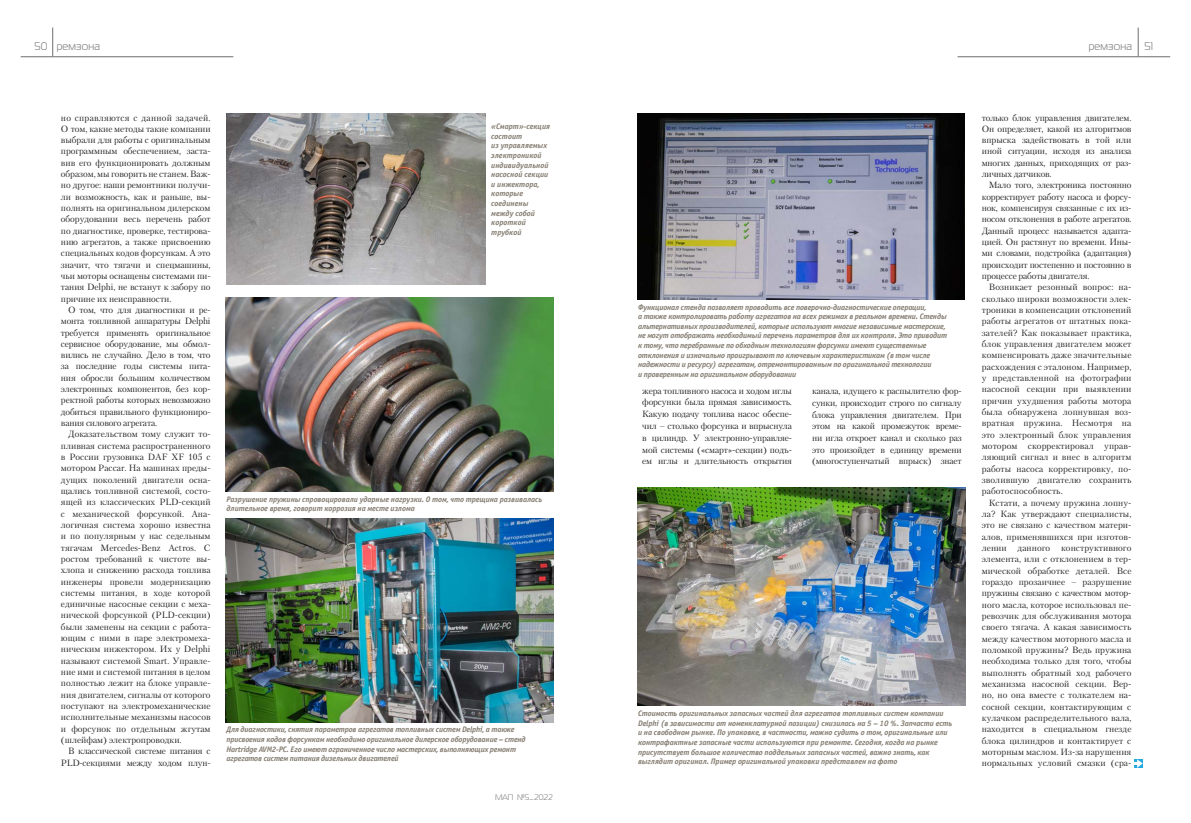
<style>
.page{position:relative;width:1191px;height:823px;background:#fff}
.page>*{position:absolute;margin:0;border:0;box-sizing:border-box;transform-origin:0 0}
.t1{font:11px "Magistral TT";letter-spacing:.025em;color:#6c6d70}
.text{font:9px/11.3px "Petersburg C";letter-spacing:-.02em;color:#231f20;text-align:justify}
.photo{font:italic 700 8px/9.6px "Officina Sans C";letter-spacing:-.02em;color:#847c70}
.photo-2{font:italic 700 8px/9.6px "Officina Sans C";color:#847c70}
.t2{font:8px "Magistral TT";color:#6c6d70}
</style>
<div class="page">
<hr style="left:21px;top:56px;width:212px;height:1px;background:#6c6d70">
<svg style="left:52px;top:27px;width:1px;height:29px"></svg>
<hr style="left:957px;top:56px;width:213px;height:1px;background:#6c6d70">
<svg style="left:1138px;top:27px;width:1px;height:29px"></svg>
<img style="left:226px;top:298px;width:327px;height:193px">
<img style="left:226px;top:518px;width:327px;height:204px">
<img style="left:226px;top:113px;width:259px;height:171px">
<img style="left:638px;top:113px;width:326px;height:187px">
<img style="left:637px;top:487px;width:328px;height:218px">
<svg style="left:1134px;top:759px;width:8px;height:8px"></svg>
<p class="t1" style="left:34px;top:40px;width:67px">50 ремзона</p>
<p class="t1" style="left:1088px;top:40px;width:66px">ремзона 51</p>
<p class="text" style="left:61px;top:111px;width:151px">но справляются с данной задачей.<br>О том, какие методы такие компании выбрали для работы с оригинальным программным обеспечением, заста&shy;вив его функционировать должным образом, мы говорить не станем. Важ&shy;но другое: наши ремонтники получи&shy;ли возможность, как и раньше, вы&shy;полнять на оригинальном дилерском оборудовании весь перечень работ по диагностике, проверке, тестирова&shy;нию агрегатов, а также присвоению специальных кодов форсункам. А это значит, что тягачи и спецмашины, чьи моторы оснащены системами пи&shy;тания Delphi, не встанут к забору по причине их неисправности.</p>
<p class="text" style="left:61px;top:304px;width:151px;text-indent:7px">О том, что для диагностики и ре&shy;монта топливной аппаратуры Delphi требуется применять оригинальное сервисное оборудование, мы обмол&shy;вились не случайно. Дело в том, что за последние годы системы пита&shy;ния обросли большим количеством электронных компонентов, без кор&shy;ректной работы которых невозможно добиться правильного функциониро&shy;вания силового агрегата.</p>
<p class="text" style="left:61px;top:428px;width:151px;text-indent:7px">Доказательством тому служит то&shy;пливная система распространенного в России грузовика DAF XF 105 с мотором Paccar. На машинах преды&shy;дущих поколений двигатели осна&shy;щались топливной системой, состо&shy;ящей из классических PLD-секций с механической форсункой. Ана&shy;логичная система хорошо известна и по популярным у нас седельным тягачам Mercedes-Benz Actros. С ростом требований к чистоте вы&shy;хлопа и снижению расхода топлива инженеры провели модернизацию системы питания, в ходе которой единичные насосные секции с меха&shy;нической форсункой (PLD-секции) были заменены на секции с работа&shy;ющим с ними в паре электромеха&shy;ническим инжектором. Их у Delphi называют системой Smart. Управле&shy;ние ими и системой питания в целом полностью лежит на блоке управле&shy;ния двигателем, сигналы от которого поступают на электромеханические исполнительные механизмы насосов и форсунок по отдельным жгутам (шлейфам) электропроводки.</p>
<p class="text" style="left:61px;top:744px;width:151px;text-align:right">В классической системе питания с<br>PLD-секциями между ходом плун-</p>
<p class="photo-2" style="left:491px;top:122px;width:60px">«Смарт»-секция состоит</p>
<p class="photo-2" style="left:491px;top:141px;width:59px">из управляемых электроникой индивидуальной насосной секции и инжектора, которые соединены между собой короткой трубкой</p>
<p class="photo" style="left:226px;top:494px;width:317px">Разрушение пружины спровоцировали ударные нагрузки. О том, что трещина развивалась длительное время, говорит коррозия на месте излома</p>
<p class="photo" style="left:226px;top:724px;width:301px">Для диагностики, снятия параметров агрегатов топливных систем Delphi, а также присвоения кодов форсункам необходимо оригинальное дилерское оборудование – стенд Hartridge AVM2-PC. Его имеют ограниченное число мастерских, выполняющих ремонт агрегатов систем питания дизельных двигателей</p>
<p class="t2" style="left:495px;top:792px;width:59px">МАП №5_2022</p>
<p class="photo" style="left:638px;top:302px;width:290px">Функционал стенда позволяет проводить все поверочно-диагностические операции,</p>
<p class="photo" style="left:638px;top:311px;width:311px">а также контролировать работу агрегатов на всех режимах в реальном времени. Стенды альтернативных производителей, которые используют многие независимые мастерские, не могут отображать необходимый перечень параметров для их контроля. Это приводит к тому, что перебранные по обходным технологиям форсунки имеют существенные отклонения и изначально проигрывают по ключевым характеристикам (в том числе надежности и ресурсу) агрегатам, отремонтированным по оригинальной технологии</p>
<p class="photo" style="left:638px;top:369px;width:160px">и проверенным на оригинальном оборудовании</p>
<p class="text" style="left:642px;top:384px;width:151px;line-height:11.8px">жера топливного насоса и ходом иглы форсунки была прямая зависимость.<br>Какую подачу топлива насос обеспе&shy;чил – столько форсунка и впрыснула в цилиндр. У электронно-управляе&shy;мой системы («смарт»-секции) подъ&shy;ем иглы и длительность открытия</p>
<p class="text" style="left:812px;top:385px;width:151px;line-height:11.6px">канала, идущего к распылителю фор&shy;сунки, происходит строго по сигналу блока управления двигателем. При этом на какой промежуток време&shy;ни игла откроет канал и сколько раз это произойдет в единицу времени (многоступенчатый впрыск) знает</p>
<p class="photo" style="left:638px;top:708px;width:316px">Стоимость оригинальных запасных частей для агрегатов топливных систем компании Delphi (в зависимости от номенклатурной позиции) снизилась на 5 – 10 %. Запчасти есть и на свободном рынке. По упаковке, в частности, можно судить о том, оригинальные или контрафактные запасные части используются при ремонте. Сегодня, когда на рынке присутствует большое количество поддельных запасных частей, важно знать, как выглядит оригинал. Пример оригинальной упаковки представлен на фото</p>
<p class="text" style="left:981px;top:111px;width:151px">только блок управления двигателем.<br>Он определяет, какой из алгоритмов впрыска задействовать в той или иной ситуации, исходя из анализа многих данных, приходящих от раз&shy;личных датчиков.</p>
<p class="text" style="left:981px;top:179px;width:151px;text-indent:7px">Мало того, электроника постоянно корректирует работу насоса и форсу&shy;нок, компенсируя связанные с их из&shy;носом отклонения в работе агрегатов.<br>Данный процесс называется адапта&shy;цией. Он растянут по времени. Ины&shy;ми словами, подстройка (адаптация) происходит постепенно и постоянно в процессе работы двигателя.</p>
<p class="text" style="left:981px;top:281px;width:151px;text-indent:7px">Возникает резонный вопрос: на&shy;сколько широки возможности элек&shy;троники в компенсации отклонений работы агрегатов от штатных пока&shy;зателей? Как показывает практика, блок управления двигателем может компенсировать даже значительные расхождения с эталоном. Например, у представленной на фотографии насосной секции при выявлении причин ухудшения работы мотора была обнаружена лопнувшая воз&shy;вратная пружина. Несмотря на это электронный блок управления мотором скорректировал управ&shy;ляющий сигнал и внес в алгоритм работы насоса корректировку, по&shy;зволившую двигателю сохранить работоспособность.</p>
<p class="text" style="left:981px;top:496px;width:151px;text-indent:7px">Кстати, а почему пружина лопну&shy;ла? Как утверждают специалисты, это не связано с качеством матери&shy;алов, применявшихся при изготов&shy;лении данного конструктивного элемента, или с отклонением в тер&shy;мической обработке деталей. Все гораздо прозаичнее – разрушение пружины связано с качеством мотор&shy;ного масла, которое использовал пе&shy;ревозчик для обслуживания мотора своего тягача. А какая зависимость между качеством моторного масла и поломкой пружины? Ведь пружина необходима только для того, чтобы выполнять обратный ход рабочего механизма насосной секции. Вер&shy;но, но она вместе с толкателем на&shy;сосной секции, контактирующим с кулачком распределительного вала, находится в специальном гнезде блока цилиндров и контактирует с моторным маслом. Из-за нарушения нормальных условий смазки (сра-</p>
</div>
